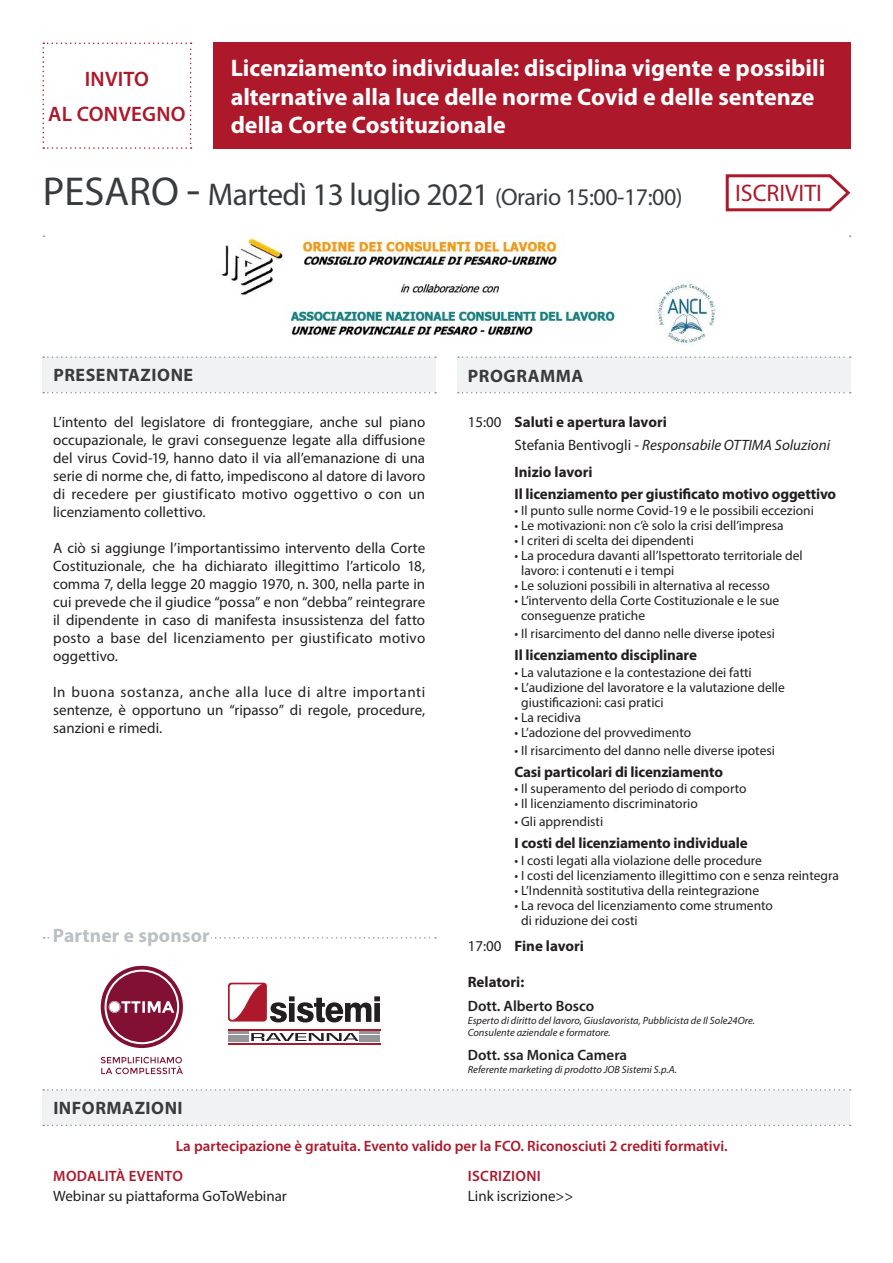
<style>
.page{position:relative;width:893px;height:1263px;background:#fff}
.page>*{position:absolute;margin:0;border:0;box-sizing:border-box;transform-origin:0 0}
.t1{font:31.5px "Myriad Pro";letter-spacing:-.02em;color:#393c3f}
.t2{font:700 24px/28.8px "Myriad Pro";color:#fff}
.t3{font:24px "Myriad Pro";color:#ad182b}
.t4{font:600 21px "Myriad Pro";letter-spacing:.01em;color:#ad182b}
.t5{font:700 19.5px "Myriad Pro";letter-spacing:.01em;color:#bac0c4}
.t6{font:700 18px "Myriad Pro";letter-spacing:.03em;color:#393c3f}
.t7{font:15px/18px "Myriad Pro";color:#231f20;text-align:justify}
.t8{font:700 15px "Myriad Pro";letter-spacing:-.01em;color:#231f20}
.t9{font:600 15px "Myriad Pro";color:#ad182b}
.t10{font:italic 15px "Myriad Pro";color:#231f20}
.t11{font:600 15px "Myriad Pro";color:#231f20}
.t12{font:600 15px "Myriad Pro";letter-spacing:.02em;color:#ad182b}
.t13{font:13.5px/15px "Myriad Pro";color:#231f20}
.t14{font:italic 10.5px "Myriad Pro";color:#231f20}
.s1{font-size:40.5px}
.s2{font-size:45px}
.s3{font-size:24px}
.s4{font-style:normal}
.s5{font-weight:600;color:#ad182b}
</style>
<div class="page">
<div style="left:43px;top:1091px;width:807px;height:34px;background:#f1f2f3"></div>
<svg style="left:43px;top:1125px;width:808px;height:1px"></svg>
<svg style="left:43px;top:1089px;width:808px;height:2px"></svg>
<div style="left:213px;top:43px;width:637px;height:106px;background:#ad182b"></div>
<svg style="left:43px;top:43px;width:149px;height:106px"></svg>
<div style="left:43px;top:358px;width:393px;height:34px;background:#f1f2f3"></div>
<svg style="left:43px;top:392px;width:393px;height:1px"></svg>
<svg style="left:43px;top:356px;width:393px;height:2px"></svg>
<svg style="left:44px;top:937px;width:392px;height:1px"></svg>
<div style="left:52px;top:928px;width:158px;height:16px;background:#fff"></div>
<div style="left:457px;top:358px;width:393px;height:34px;background:#f1f2f3"></div>
<svg style="left:458px;top:392px;width:393px;height:1px"></svg>
<svg style="left:458px;top:356px;width:393px;height:2px"></svg>
<svg style="left:725px;top:174px;width:126px;height:38px"></svg>
<div style="left:227px;top:982px;width:41px;height:40px;border:1px solid #fff;border-radius:4px"></div>
<div style="left:228px;top:983px;width:39px;height:38px;background:linear-gradient(to bottom,#ad182b,#ad182b);border-radius:3px"></div>
<svg style="left:230px;top:984px;width:32px;height:36px"></svg>
<svg style="left:270px;top:996px;width:110px;height:26px"></svg>
<hr style="left:228px;top:1029px;width:152px;height:1px;background:#ad182b">
<hr style="left:228px;top:1043px;width:152px;height:1px;background:#ad182b">
<hr style="left:359px;top:1040px;width:21px;height:2px;background:#939598">
<svg style="left:228px;top:1031px;width:152px;height:10px"></svg>
<hr style="left:228px;top:1040px;width:21px;height:2px;background:#939598">
<svg style="left:101px;top:966px;width:82px;height:82px"></svg>
<svg style="left:101px;top:1057px;width:82px;height:17px"></svg>
<img style="left:220px;top:235px;width:496px;height:110px">
<p class="t4" style="left:85px;top:66px;width:66px">INVITO</p>
<p class="t4" style="left:48px;top:100px;width:139px">AL CONVEGNO</p>
<p class="t2" style="left:231px;top:53px;width:596px">Licenziamento individuale: disciplina vigente e possibili alternative alla luce delle norme Covid e delle sentenze della Corte Costituzionale</p>
<p class="t1" style="left:43px;top:175px;width:641px"><span class="s1">PESARO</span> <span class="s2">-</span> Martedì 13 luglio 2021 <span class="s3">(Orario 15:00-17:00)</span></p>
<p class="t3" style="left:735px;top:178px;width:88px">ISCRIVITI</p>
<p class="t6" style="left:53px;top:364px;width:141px">PRESENTAZIONE</p>
<p class="t6" style="left:468px;top:365px;width:117px">PROGRAMMA</p>
<p class="t7" style="left:53px;top:413px;width:374px">L’intento del legislatore di fronteggiare, anche sul piano occupazionale, le gravi conseguenze legate alla diffusione del virus Covid-19, hanno dato il via all’emanazione di una serie di norme che, di fatto, impediscono al datore di lavoro di recedere per giustificato motivo oggettivo o con un licenziamento collettivo.</p>
<p class="t7" style="left:53px;top:539px;width:374px">A ciò si aggiunge l’importantissimo intervento della Corte Costituzionale, che ha dichiarato illegittimo l’articolo 18, comma 7, della legge 20 maggio 1970, n. 300, nella parte in cui prevede che il giudice “possa” e non “debba” reintegrare il dipendente in caso di manifesta insussistenza del fatto posto a base del licenziamento per giustificato motivo oggettivo.</p>
<p class="t7" style="left:53px;top:683px;width:374px">In buona sostanza, anche alla luce di altre importanti sentenze, è opportuno un “ripasso” di regole, procedure, sanzioni e rimedi.</p>
<p class="t5" style="left:53px;top:923px;width:158px">Partner e sponsor</p>
<p class="t6" style="left:53px;top:1096px;width:131px">INFORMAZIONI</p>
<p class="t7" style="left:468px;top:413px;width:35px">15:00</p>
<p class="t8" style="left:514px;top:412px;width:154px">Saluti e apertura lavori</p>
<p class="t10" style="left:514px;top:435px;width:317px"><span class="s4">Stefania Bentivogli -</span> Responsabile OTTIMA Soluzioni</p>
<p class="t8" style="left:514px;top:462px;width:80px">Inizio lavori</p>
<p class="t8" style="left:514px;top:484px;width:323px">Il licenziamento per giustificato motivo oggettivo</p>
<p class="t13" style="left:514px;top:503px;width:301px">• Il punto sulle norme Covid-19 e le possibili eccezioni</p>
<p class="t13" style="left:514px;top:518px;width:271px">• Le motivazioni: non c’è solo la crisi dell’impresa</p>
<p class="t13" style="left:514px;top:533px;width:181px">• I criteri di scelta dei dipendenti</p>
<p class="t13" style="left:521px;top:548px;width:283px;text-indent:-7px">• La procedura davanti all’Ispettorato territoriale del lavoro: i contenuti e i tempi</p>
<p class="t13" style="left:514px;top:578px;width:257px">• Le soluzioni possibili in alternativa al recesso</p>
<p class="t13" style="left:521px;top:593px;width:260px;text-indent:-7px">• L’intervento della Corte Costituzionale e le sue conseguenze pratiche</p>
<p class="t13" style="left:514px;top:626px;width:262px">• Il risarcimento del danno nelle diverse ipotesi</p>
<p class="t8" style="left:514px;top:645px;width:184px">Il licenziamento disciplinare</p>
<p class="t13" style="left:514px;top:664px;width:239px">• La valutazione e la contestazione dei fatti</p>
<p class="t13" style="left:521px;top:679px;width:265px;text-indent:-7px">• L’audizione del lavoratore e la valutazione delle giustificazioni: casi pratici</p>
<p class="t13" style="left:514px;top:709px;width:68px">• La recidiva</p>
<p class="t13" style="left:514px;top:724px;width:178px">• L’adozione del provvedimento</p>
<p class="t13" style="left:514px;top:742px;width:262px">• Il risarcimento del danno nelle diverse ipotesi</p>
<p class="t8" style="left:514px;top:762px;width:210px">Casi particolari di licenziamento</p>
<p class="t13" style="left:514px;top:781px;width:233px">• Il superamento del periodo di comporto</p>
<p class="t13" style="left:514px;top:796px;width:185px">• Il licenziamento discriminatorio</p>
<p class="t13" style="left:514px;top:814px;width:90px">• Gli apprendisti</p>
<p class="t8" style="left:514px;top:833px;width:235px">I costi del licenziamento individuale</p>
<p class="t13" style="left:514px;top:852px;width:249px">• I costi legati alla violazione delle procedure</p>
<p class="t13" style="left:514px;top:867px;width:326px">• I costi del licenziamento illegittimo con e senza reintegra</p>
<p class="t13" style="left:514px;top:882px;width:246px">• L’Indennità sostitutiva della reintegrazione</p>
<p class="t13" style="left:521px;top:897px;width:253px;text-indent:-7px">• La revoca del licenziamento come strumento di riduzione dei costi</p>
<p class="t7" style="left:468px;top:936px;width:35px">17:00</p>
<p class="t8" style="left:514px;top:936px;width:71px">Fine lavori</p>
<p class="t8" style="left:468px;top:972px;width:58px">Relatori:</p>
<p class="t11" style="left:468px;top:996px;width:128px">Dott. Alberto Bosco</p>
<p class="t14" style="left:468px;top:1014px;width:289px">Esperto di diritto del lavoro, Giuslavorista, Pubblicista de Il Sole24Ore.</p>
<p class="t14" style="left:468px;top:1026px;width:144px">Consulente aziendale e formatore.</p>
<p class="t11" style="left:468px;top:1045px;width:161px">Dott. ssa Monica Camera</p>
<p class="t14" style="left:468px;top:1063px;width:211px">Referente marketing di prodotto JOB Sistemi S.p.A.</p>
<p class="t9" style="left:176px;top:1136px;width:553px">La partecipazione è gratuita. Evento valido per la FCO. Riconosciuti 2 crediti formativi.</p>
<p class="t7" style="left:53px;top:1166px;width:235px;line-height:19.5px"><span class="s5">MODALITÀ EVENTO<br></span>Webinar su piattaforma GoToWebinar</p>
<p class="t12" style="left:468px;top:1167px;width:74px">ISCRIZIONI</p>
<p class="t7" style="left:468px;top:1187px;width:107px">Link iscrizione&gt;&gt;</p>
</div>
